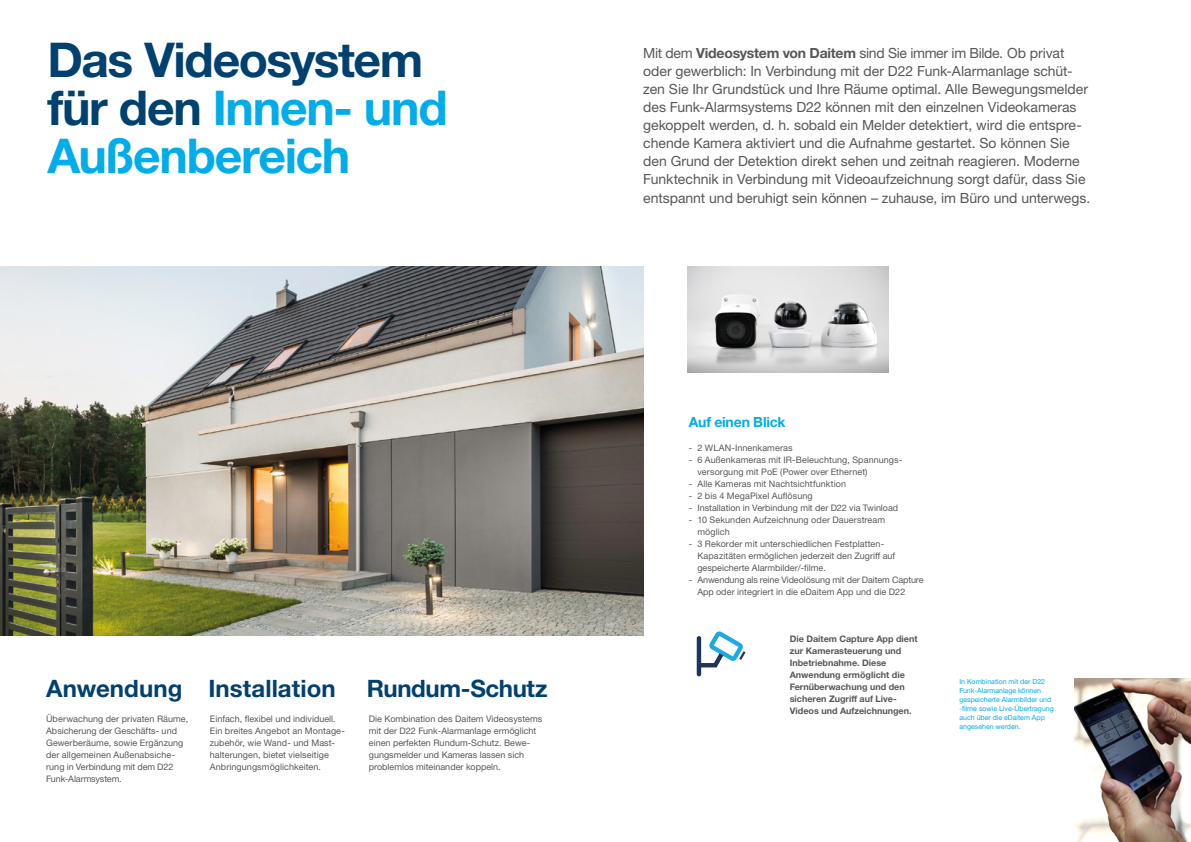
<style>
.page{position:relative;width:1191px;height:842px;background:#fff}
.page>*{position:absolute;margin:0;border:0;box-sizing:border-box;transform-origin:0 0}
.t1{font:700 48px/48px "Helvetica Neue LTW1 G";letter-spacing:-.025em;color:#00ace9}
.t2{font:700 24px "Helvetica Neue LTW1 G";color:#004170}
.t3{font:14px/18.1px "Helvetica Neue LTW1 G";letter-spacing:-.005em;color:#575756}
.t4{font:700 14px "Helvetica Neue LTW1 G";letter-spacing:-.015em;color:#00ace9}
.t5{font:9px/12px "Helvetica Neue LTW1 G";letter-spacing:.005em;color:#575756}
.t6{font:700 9px/12px "Helvetica Neue LTW1 G";color:#575756}
.t7{font:7px/9px "Helvetica Neue LTW1 G";color:#00ace9}
.s1{color:#004170}
.s2{font-weight:700}
</style>
<div class="page">
<img style="left:1074px;top:678px;width:117px;height:164px">
<img style="left:0;top:266px;width:643px;height:369px">
<img style="left:687px;top:267px;width:201px;height:105px">
<svg style="left:696px;top:631px;width:49px;height:45px"></svg>
<h1 class="t1" style="left:47px;top:35px;width:402px"><span class="s1">Das Videosystem für den</span> Innen- und<br>Außenbereich</h1>
<h2 class="t2" style="left:46px;top:674px;width:138px">Anwendung</h2>
<p class="t5" style="left:46px;top:713px;width:144px">Überwachung der privaten Räume,<br>Absicherung der Geschäfts- und<br>Gewerberäume, sowie Ergänzung der allgemeinen Außenabsiche&shy;rung in Verbindung mit dem D22<br>Funk-Alarmsystem.</p>
<h2 class="t2" style="left:208px;top:674px;width:129px">Installation</h2>
<p class="t5" style="left:210px;top:713px;width:136px">Einfach, flexibel und individuell.<br>Ein breites Angebot an Montage&shy;zubehör, wie Wand- und Mast&shy;halterungen, bietet vielseitige<br>Anbringungsmöglichkeiten.</p>
<h2 class="t2" style="left:367px;top:673px;width:182px">Rundum-Schutz</h2>
<p class="t5" style="left:369px;top:713px;width:175px">Die Kombination des Daitem Videosystems mit der D22 Funk-Alarmanlage ermöglicht einen perfekten Rundum-Schutz. Bewe&shy;gungsmelder und Kameras lassen sich problemlos miteinander koppeln.</p>
<p class="t3" style="left:643px;top:43px;width:448px">Mit dem <span class="s2">Videosystem von Daitem</span> sind Sie immer im Bilde. Ob privat oder gewerblich: In Verbindung mit der D22 Funk-Alarmanlage schüt&shy;zen Sie Ihr Grundstück und Ihre Räume optimal. Alle Bewegungsmelder des Funk-Alarmsystems D22 können mit den einzelnen Videokameras gekoppelt werden, d. h. sobald ein Melder detektiert, wird die entspre&shy;chende Kamera aktiviert und die Aufnahme gestartet. So können Sie den Grund der Detektion direkt sehen und zeitnah reagieren. Moderne Funktechnik in Verbindung mit Videoaufzeichnung sorgt dafür, dass Sie entspannt und beruhigt sein können – zuhause, im Büro und unterwegs.</p>
<h3 class="t4" style="left:689px;top:413px;width:98px">Auf einen Blick</h3>
<p class="t5" style="left:689px;top:441px;width:105px">- 2 WLAN-Innenkameras</p>
<p class="t5" style="left:697px;top:453px;width:206px;text-indent:-9px">- 6 Außenkameras mit IR-Beleuchtung, Spannungs&shy;versorgung mit PoE (Power over Ethernet)</p>
<p class="t5" style="left:689px;top:477px;width:159px">- Alle Kameras mit Nachtsichtfunktion</p>
<p class="t5" style="left:689px;top:489px;width:125px">- 2 bis 4 MegaPixel Auflösung</p>
<p class="t5" style="left:689px;top:501px;width:211px">- Installation in Verbindung mit der D22 via Twinload</p>
<p class="t5" style="left:697px;top:513px;width:189px;text-indent:-9px">- 10 Sekunden Aufzeichnung oder Dauerstream möglich</p>
<p class="t5" style="left:697px;top:537px;width:199px;text-indent:-9px">- 3 Rekorder mit unterschiedlichen Festplatten-<br>Kapazitäten ermöglichen jederzeit den Zugriff auf gespeicherte Alarmbilder/-filme.</p>
<p class="t5" style="left:697px;top:573px;width:228px;text-indent:-9px">- Anwendung als reine Videolösung mit der Daitem Capture<br>App oder integriert in die eDaitem App und die D22</p>
<p class="t6" style="left:789px;top:632px;width:129px">Die Daitem Capture App dient zur Kamerasteuerung und<br>Inbetriebnahme. Diese<br>Anwendung ermöglicht die<br>Fernüberwachung und den sicheren Zugriff auf Live-<br>Videos und Aufzeichnungen.</p>
<p class="t7" style="left:959px;top:677px;width:96px">In Kombination mit der D22<br>Funk-Alarmanlage können gespeicherte Alarmbilder und -filme sowie Live-Übertragung auch über die eDaitem App angesehen werden.</p>
</div>
